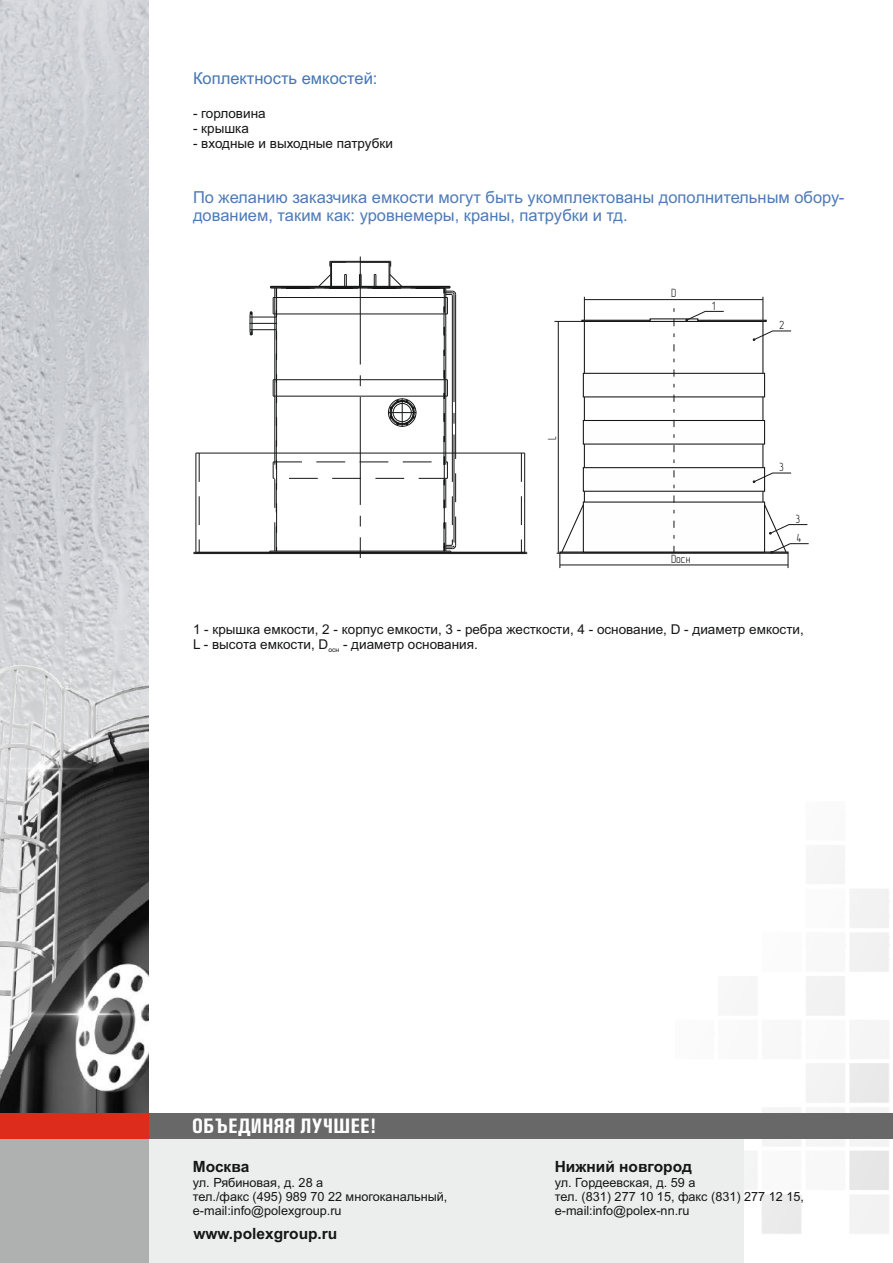
<style>
.page{position:relative;width:893px;height:1263px;background:#fff}
.page>*{position:absolute;margin:0;border:0;box-sizing:border-box;transform-origin:0 0}
.t1{font:700 21px "Univers Condensed";color:#fff}
.t2{font:16.5px/18.5px "Arial";color:#4d7ab8}
.t3{font:16.5px "Arial";color:#4575b4}
.t4{font:700 15.45px "Arial";color:#151616}
.t5{font:13.5px/15.1px "Arial";color:#151616}
.t6{font:12.6px/14.1px "Arial";color:#151616}
.t7{font:12px/19px "GOST Type A";color:#151616}
.t8{font:6.75px "Arial";color:#151616}
</style>
<div class="page">
<img style="left:0;top:0;width:149px;height:494px">
<svg style="left:0;top:494px;width:149px;height:171px;background:#cfd1d5"></svg>
<img style="left:0;top:665px;width:149px;height:448px">
<div style="left:0;top:1139px;width:744px;height:124px;background:#eceded"></div>
<div style="left:0;top:1113px;width:149px;height:150px;background:#afb0b0"></div>
<div style="left:0;top:1113px;width:893px;height:26px;background:#686868"></div>
<div style="left:0;top:1113px;width:149px;height:26px;background:#dd2b1c"></div>
<div style="left:581px;top:320px;width:186px;height:2px;border:1px solid #151616"></div>
<div style="left:559px;top:551px;width:230px;height:3px;border:1px solid #151616"></div>
<svg style="left:649px;top:318px;width:49px;height:4px"></svg>
<div style="left:583px;top:373px;width:182px;height:24px;background:#fefefe;border:1px solid #151616"></div>
<div style="left:583px;top:420px;width:182px;height:25px;background:#fefefe;border:1px solid #151616"></div>
<div style="left:583px;top:467px;width:182px;height:25px;background:#fefefe;border:1px solid #151616"></div>
<div style="left:583px;top:501px;width:182px;height:52px;background:#fefefe;border:1px solid #151616"></div>
<svg style="left:674px;top:308px;width:1px;height:246px"></svg>
<svg style="left:584px;top:297px;width:1px;height:23px"></svg>
<svg style="left:763px;top:297px;width:1px;height:23px"></svg>
<hr style="left:584px;top:299px;width:179px;height:1px;background:#151616">
<hr style="left:554px;top:321px;width:30px;height:1px;background:#151616">
<hr style="left:558px;top:321px;width:1px;height:232px;background:#151616">
<hr style="left:560px;top:565px;width:228px;height:1px;background:#151616">
<svg style="left:686px;top:311px;width:38px;height:10px"></svg>
<svg style="left:753px;top:330px;width:39px;height:11px"></svg>
<svg style="left:753px;top:472px;width:39px;height:11px"></svg>
<svg style="left:557px;top:503px;width:28px;height:65px"></svg>
<svg style="left:763px;top:503px;width:46px;height:65px"></svg>
<hr style="left:196px;top:453px;width:329px;height:1px;background:#151616">
<hr style="left:194px;top:553px;width:333px;height:1px;background:#151616">
<hr style="left:194px;top:552px;width:333px;height:1px;background:#151616">
<svg style="left:193px;top:453px;width:7px;height:100px"></svg>
<svg style="left:521px;top:453px;width:6px;height:100px"></svg>
<svg style="left:250px;top:256px;width:206px;height:302px"></svg>
<div style="left:391px;top:401px;width:23px;height:23px;border:1px solid #151616;border-radius:50%"></div>
<h2 class="t3" style="left:193px;top:72px;width:186px">Коплектность емкостей:</h2>
<p class="t5" style="left:193px;top:107px;width:74px">- горловина</p>
<p class="t5" style="left:193px;top:122px;width:57px">- крышка</p>
<p class="t5" style="left:193px;top:137px;width:201px">- входные и выходные патрубки</p>
<h2 class="t2" style="left:193px;top:189px;width:653px">По желанию заказчика емкости могут быть укомплектованы дополнительным обору&shy;дованием, таким как: уровнемеры, краны, патрубки и тд.</h2>
<p class="t7" style="left:544px;top:440px;width:6px;rotate:-90deg">L</p>
<p class="t7" style="left:671px;top:284px;width:7px">D</p>
<p class="t7" style="left:712px;top:297px;width:5px">1</p>
<p class="t7" style="left:671px;top:551px;width:21px">Dîñí</p>
<p class="t7" style="left:779px;top:317px;width:7px">2</p>
<p class="t7" style="left:779px;top:459px;width:6px">3</p>
<p class="t7" style="left:795px;top:511px;width:8px">3<br>4</p>
<p class="t5" style="left:193px;top:623px;width:612px">1 - крышка емкости, 2 - корпус емкости, 3 - ребра жесткости, 4 - основание, D - диаметр емкости,<br>L - высота емкости, D - диаметр основания.</p>
<p class="t8" style="left:328px;top:647px;width:12px">осн</p>
<h1 class="t1" style="left:192px;top:1118px;width:186px">ОБЪЕДИНЯЯ ЛУЧШЕЕ!</h1>
<p class="t4" style="left:193px;top:1161px;width:58px">Москва</p>
<p class="t6" style="left:193px;top:1176px;width:256px">ул. Рябиновая, д. 28 а<br>тел./факс (495) 989 70 22 многоканальный, e-mail:info@polexgroup.ru</p>
<p class="t4" style="left:193px;top:1227px;width:146px">www.polexgroup.ru</p>
<p class="t4" style="left:555px;top:1161px;width:139px">Нижний новгород</p>
<p class="t6" style="left:555px;top:1176px;width:251px">ул. Гордеевская, д. 59 а<br>тел. (831) 277 10 15, факс (831) 277 12 15, e-mail:info@polex-nn.ru</p>
</div>
